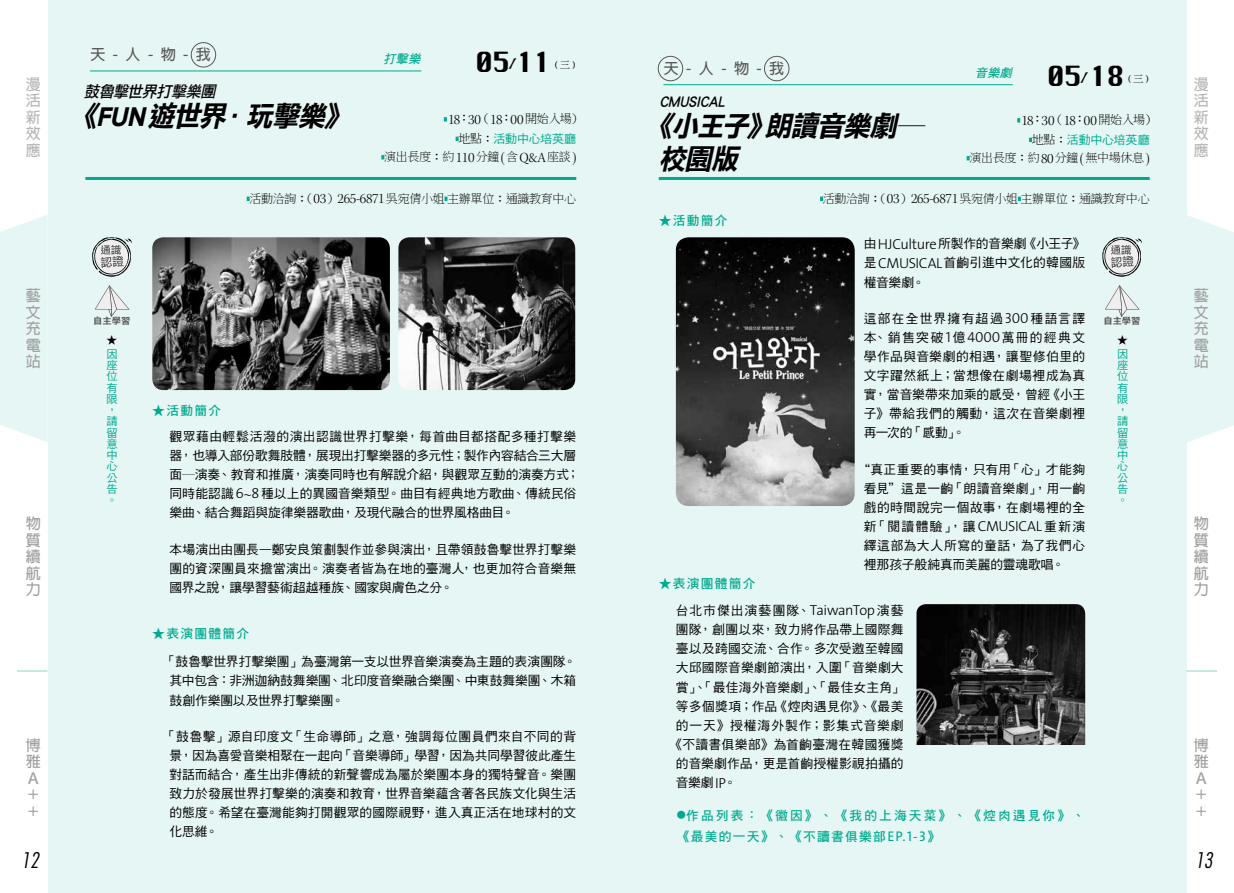
<style>
.page{position:relative;width:1234px;height:893px;background:#fff}
.page>*{position:absolute;margin:0;border:0;box-sizing:border-box;transform-origin:0 0}
.t1{font:italic 28.5px/33px "DF Li Hei Std W7";color:#000;scale:.95 1}
.t2{font:27.15px "Silom";letter-spacing:-.04em;color:#000}
.t3{font:italic 300 condensed 21px "Futura Std";color:#000}
.t4{font:italic 15.75px "DF Li Hei Std W5";color:#000;scale:.95 1}
.t5{font:700 15px/16.5px "Adobe Fan Heiti Std";color:#9fa0a0;text-align:justify}
.t6{font:700 15px "Adobe Fan Heiti Std";color:#595757}
.t7{font:700 15px/16.5px "Adobe Fan Heiti Std";color:#b5b6b6;text-align:justify}
.t8{font:14.4px "Kepler Std Light Subh";letter-spacing:-.02em;color:#000}
.t9{font:12.75px/19.2px "DF Hei Std W5";letter-spacing:.01em;color:#000;text-align:justify}
.t10{font:12.75px/21px "DF Hei Std W7";letter-spacing:.165em;color:#00aa8f}
.t11{font:12.75px "DF Hei Std W7";letter-spacing:.1em;color:#00aa8f}
.t12{font:12.75px "DF Hei Std W5";letter-spacing:.09em;color:#000}
.t13{font:12.75px "DF Hei Std W5";letter-spacing:.075em;color:#000}
.t14{font:12px "Stdsung EG Light Big 5";letter-spacing:-.025em;color:#000}
.t15{font:12px "DF Hei Std W5";letter-spacing:-.015em;color:#00aa8f}
.t16{font:italic 12px "DF Hei Std W7";color:#00aa8f}
.t17{font:11.25px/11.2px "DF Hei Std W5";color:#00aa8f}
.t18{font:500 11.25px "ST Heiti TC";color:#000}
.t19{font:700 8.85px "Taipei Sans TC Beta";color:#595757;scale:1.04 1}
.t20{font:8.25px "DF Ming Std W9";color:#000}
.s1{font-family:"Raleigh D Extr";font-weight:700;font-size:14.55px}
.s2{font-family:"DF Ming W5 WIN BF";font-size:10.35px}
.s3{font-family:"DF Ming Std W5";font-size:12px}
.s4{font-family:"Stdsung EG Light Big 5";font-size:12px}
.s5{font-family:"Stdsung EG Light Big 5";color:#000}
.s6{font-family:"DF Ming Std W5";color:#000}
.s7{font-family:"DF Ming Std W5"}
.s8{font-family:"Kepler Std Light Subh";font-size:14.4px}
.s9{font-family:"Kepler Std Light Subh";font-size:14.25px}
.s10{font-family:"The Sans Light Caps";font-size:14.55px}
.s11{font-family:"The Sans";font-weight:300;font-size:14.55px}
.s12{font-family:"DF Hei Std W5";font-size:9px}
.s13{font-family:"The Sans";font-size:14.1px}
.s14{font-family:"The Sans Regular Caps";font-size:14.1px}
</style>
<div class="page">
<div style="left:48px;top:0;width:1138px;height:893px;background:#e6f6f4"></div>
<svg style="left:0;top:215px;width:48px;height:227px;background:#e7f6f4"></svg>
<svg style="left:1186px;top:215px;width:47px;height:227px;background:#e7f6f4"></svg>
<hr style="left:17px;top:670px;width:31px;height:2px;background:#b3e5de">
<hr style="left:1186px;top:670px;width:30px;height:2px;background:#b3e5de">
<svg style="left:1017px;top:197px;width:3px;height:4px"></svg>
<svg style="left:966px;top:156px;width:3px;height:4px"></svg>
<hr style="left:658px;top:177px;width:491px;height:3px;background:#00aa8f">
<hr style="left:663px;top:84px;width:349px;height:1px;background:#00aa8f">
<div style="left:764px;top:56px;width:25px;height:25px;border:1px solid #595757;border-radius:50%"></div>
<div style="left:658px;top:56px;width:24px;height:25px;border:1px solid #595757;border-radius:50%"></div>
<img style="left:916px;top:604px;width:168px;height:141px">
<svg style="left:1102px;top:237px;width:39px;height:40px"></svg>
<svg style="left:1105px;top:285px;width:34px;height:32px"></svg>
<img style="left:675px;top:237px;width:179px;height:269px">
<svg style="left:246px;top:197px;width:3px;height:4px"></svg>
<svg style="left:444px;top:197px;width:3px;height:4px"></svg>
<hr style="left:85px;top:177px;width:491px;height:3px;background:#00aa8f">
<svg style="left:92px;top:237px;width:40px;height:40px"></svg>
<svg style="left:95px;top:285px;width:34px;height:32px"></svg>
<svg style="left:444px;top:117px;width:3px;height:5px"></svg>
<svg style="left:455px;top:137px;width:3px;height:4px"></svg>
<svg style="left:381px;top:155px;width:3px;height:4px"></svg>
<hr style="left:90px;top:71px;width:331px;height:1px;background:#00aa8f">
<div style="left:191px;top:42px;width:25px;height:25px;border:1px solid #595757;border-radius:50%"></div>
<img style="left:152px;top:237px;width:238px;height:153px">
<img style="left:398px;top:237px;width:177px;height:153px">
<p class="t7" style="left:26px;top:77px;width:16px">漫活新效應</p>
<p class="t5" style="left:26px;top:288px;width:16px">藝文充電站</p>
<p class="t5" style="left:26px;top:516px;width:16px">物質續航力</p>
<p class="t5" style="left:26px;top:737px;width:16px;text-align:left">博雅<br>Ａ＋＋</p>
<p class="t6" style="left:90px;top:46px;width:122px">天-人-物-我</p>
<p class="t16" style="left:383px;top:52px;width:41px">打擊樂</p>
<p class="t4" style="left:84px;top:83px;width:143px">鼓魯擊世界打擊樂團</p>
<h1 class="t1" style="left:70px;top:99px;width:304px">《FUN遊世界．玩擊樂》</h1>
<h2 class="t2" style="left:475px;top:47px;width:77px">05<span class="s1">/</span>11</h2>
<p class="t20" style="left:551px;top:61px;width:30px">（<span class="s2">三</span>）</p>
<p class="t8" style="left:448px;top:111px;width:136px">18<span class="s3">：</span>30<span class="s3">（</span>18<span class="s3">：</span>00 <span class="s4">開始入場</span><span class="s3">）</span></p>
<p class="t15" style="left:458px;top:132px;width:119px"><span class="s5">地點</span><span class="s6">：</span>活動中心培英廳</p>
<p class="t14" style="left:384px;top:151px;width:194px">演出長度<span class="s7">：</span>約<span class="s8">110</span>分鐘<span class="s9">(</span>含<span class="s9">Q&amp;A</span>座談<span class="s9">)</span></p>
<p class="t14" style="left:249px;top:192px;width:328px">活動洽詢<span class="s7">：（</span><span class="s8">03</span><span class="s7">）</span><span class="s8">265</span><span class="s9">-</span><span class="s8">6871</span>吳宛倩小姐主辦單位<span class="s7">：</span>通識教育中心</p>
<p class="t19" style="left:93px;top:316px;width:37px">自主學習</p>
<p class="t18" style="left:106px;top:334px;width:12px">★</p>
<p class="t17" style="left:106px;top:348px;width:12px">因座位有限，請留意中心公告。</p>
<p class="t11" style="left:152px;top:404px;width:70px">★活動簡介</p>
<p class="t9" style="left:169px;top:426px;width:411px;text-align:left">觀眾藉由輕鬆活潑的演出認識世界打擊樂，每首曲目都搭配多種打擊樂器，也導入部份歌舞肢體，展現出打擊樂器的多元性；製作內容結合三大層面─演奏、教育和推廣，演奏同時也有解說介紹，與觀眾互動的演奏方式；同時能認識<span class="s10">6</span><span class="s11">~</span><span class="s10">8</span>種以上的異國音樂類型。曲目有經典地方歌曲、傳統民俗樂曲、結合舞蹈與旋律樂器歌曲，及現代融合的世界風格曲目。</p>
<p class="t9" style="left:169px;top:539px;width:408px">本場演出由團長—鄭安良策劃製作並參與演出，且帶領鼓魯擊世界打擊樂團的資深團員來擔當演出。演奏者皆為在地的臺灣人，也更加符合音樂無國界之說，讓學習藝術超越種族、國家與膚色之分。</p>
<p class="t11" style="left:152px;top:627px;width:98px">★表演團體簡介</p>
<p class="t9" style="left:169px;top:652px;width:408px;text-indent:-6px">「鼓魯擊世界打擊樂團」為臺灣第一支以世界音樂演奏為主題的表演團隊。其中包含：非洲迦納鼓舞樂團、北印度音樂融合樂團、中東鼓舞樂團、木箱鼓創作樂團以及世界打擊樂團。</p>
<p class="t9" style="left:169px;top:726px;width:408px;text-indent:-6px">「鼓魯擊」源自印度文「生命導師」之意，強調每位團員們來自不同的背景，因為喜愛音樂相聚在一起向「音樂導師」學習，因為共同學習彼此產生對話而結合，產生出非傳統的新聲響成為屬於樂團本身的獨特聲音。樂團致力於發展世界打擊樂的演奏和教育，世界音樂蘊含著各民族文化與生活的態度。希望在臺灣能夠打開觀眾的國際視野，進入真正活在地球村的文化思維。</p>
<p class="t6" style="left:663px;top:60px;width:122px">天-人-物-我</p>
<p class="t16" style="left:974px;top:66px;width:41px">音樂劇</p>
<p class="t4" style="left:659px;top:93px;width:74px">CMUSICAL</p>
<h1 class="t1" style="left:658px;top:109px;width:287px;text-indent:-14px">《小王子》朗讀音樂劇─校園版</h1>
<h2 class="t2" style="left:1046px;top:61px;width:79px">05<span class="s1">/</span>18</h2>
<p class="t20" style="left:1124px;top:74px;width:30px">（<span class="s2">三</span>）</p>
<p class="t8" style="left:1021px;top:112px;width:136px">18<span class="s3">：</span>30<span class="s3">（</span>18<span class="s3">：</span>00 <span class="s4">開始入場</span><span class="s3">）</span></p>
<p class="t15" style="left:1031px;top:133px;width:119px"><span class="s5">地點</span><span class="s6">：</span>活動中心培英廳</p>
<p class="t14" style="left:969px;top:152px;width:182px">演出長度<span class="s7">：</span>約<span class="s8">80</span>分鐘<span class="s9">(</span>無中場休息<span class="s9">)</span></p>
<p class="t11" style="left:658px;top:213px;width:70px">★活動簡介</p>
<p class="t11" style="left:658px;top:577px;width:98px">★表演團體簡介</p>
<p class="t14" style="left:822px;top:192px;width:328px">活動洽詢<span class="s7">：（</span><span class="s8">03</span><span class="s7">）</span><span class="s8">265</span><span class="s9">-</span><span class="s8">6871</span>吳宛倩小姐主辦單位<span class="s7">：</span>通識教育中心</p>
<p class="t9" style="left:863px;top:234px;width:223px">由<span class="s11">HJCulture</span>所製作的音樂劇《小王子》是<span class="s11">CMUSICAL</span>首齣引進中文化的韓國版權音樂劇。</p>
<p class="t9" style="left:863px;top:308px;width:223px">這部在全世界擁有超過<span class="s10">300</span>種語言譯本、銷售突破<span class="s10">1</span>億<span class="s10">4000</span>萬冊的經典文學作品與音樂劇的相遇，讓聖修伯里的文字躍然紙上；當想像在劇場裡成為真實，當音樂帶來加乘的感受，曾經《小王子》帶給我們的觸動，這次在音樂劇裡再一次的「感動」。</p>
<p class="t9" style="left:863px;top:459px;width:223px;text-indent:-6px">“真正重要的事情，只有用「心」才能夠看見”這是一齣「朗讀音樂劇」，用一齣戲的時間說完一個故事，在劇場裡的全新「閱讀體驗」，讓<span class="s11">CMUSICAL</span> 重新演繹這部為大人所寫的童話，為了我們心裡那孩子般純真而美麗的靈魂歌唱。</p>
<p class="t19" style="left:1103px;top:316px;width:37px">自主學習</p>
<p class="t18" style="left:1116px;top:334px;width:12px">★</p>
<p class="t17" style="left:1116px;top:348px;width:12px">因座位有限，請留意中心公告。</p>
<p class="t12" style="left:675px;top:604px;width:229px">台北市傑出演藝團隊、<span class="s11">TaiwanTop</span>演藝</p>
<p class="t9" style="left:675px;top:620px;width:229px">團隊，創團以來，致力將作品帶上國際舞</p>
<p class="t9" style="left:675px;top:639px;width:229px">臺以及跨國交流、合作。多次受邀至韓國</p>
<p class="t9" style="left:675px;top:658px;width:229px">大邱國際音樂劇節演出，入圍「音樂劇大</p>
<p class="t9" style="left:675px;top:677px;width:229px">賞」、「最佳海外音樂劇」、「最佳女主角」</p>
<p class="t9" style="left:675px;top:696px;width:229px">等多個獎項；作品《焢肉遇見你》、《最美</p>
<p class="t13" style="left:675px;top:718px;width:229px">的一天》授權海外製作；影集式音樂劇</p>
<p class="t9" style="left:669px;top:735px;width:236px">《不讀書俱樂部》為首齣臺灣在韓國獲獎</p>
<p class="t9" style="left:675px;top:754px;width:229px">的音樂劇作品，更是首齣授權影視拍攝的</p>
<p class="t9" style="left:675px;top:773px;width:62px">音樂劇<span class="s11">IP</span>。</p>
<p class="t10" style="left:676px;top:804px;width:409px"><span class="s12">●</span>作品列表：《徽因》、《我的上海天菜》、《焢肉遇見你》、《最美的一天》、《不讀書俱樂部<span class="s13">EP.</span><span class="s14">1</span><span class="s13">-</span><span class="s14">3</span>》</p>
<p class="t7" style="left:1193px;top:77px;width:16px">漫活新效應</p>
<p class="t5" style="left:1193px;top:288px;width:16px">藝文充電站</p>
<p class="t5" style="left:1193px;top:516px;width:16px">物質續航力</p>
<p class="t5" style="left:1193px;top:737px;width:16px;text-align:left">博雅<br>Ａ＋＋</p>
<h3 class="t3" style="left:21px;top:848px;width:19px">12</h3>
<h3 class="t3" style="left:1194px;top:848px;width:19px">13</h3>
</div>
